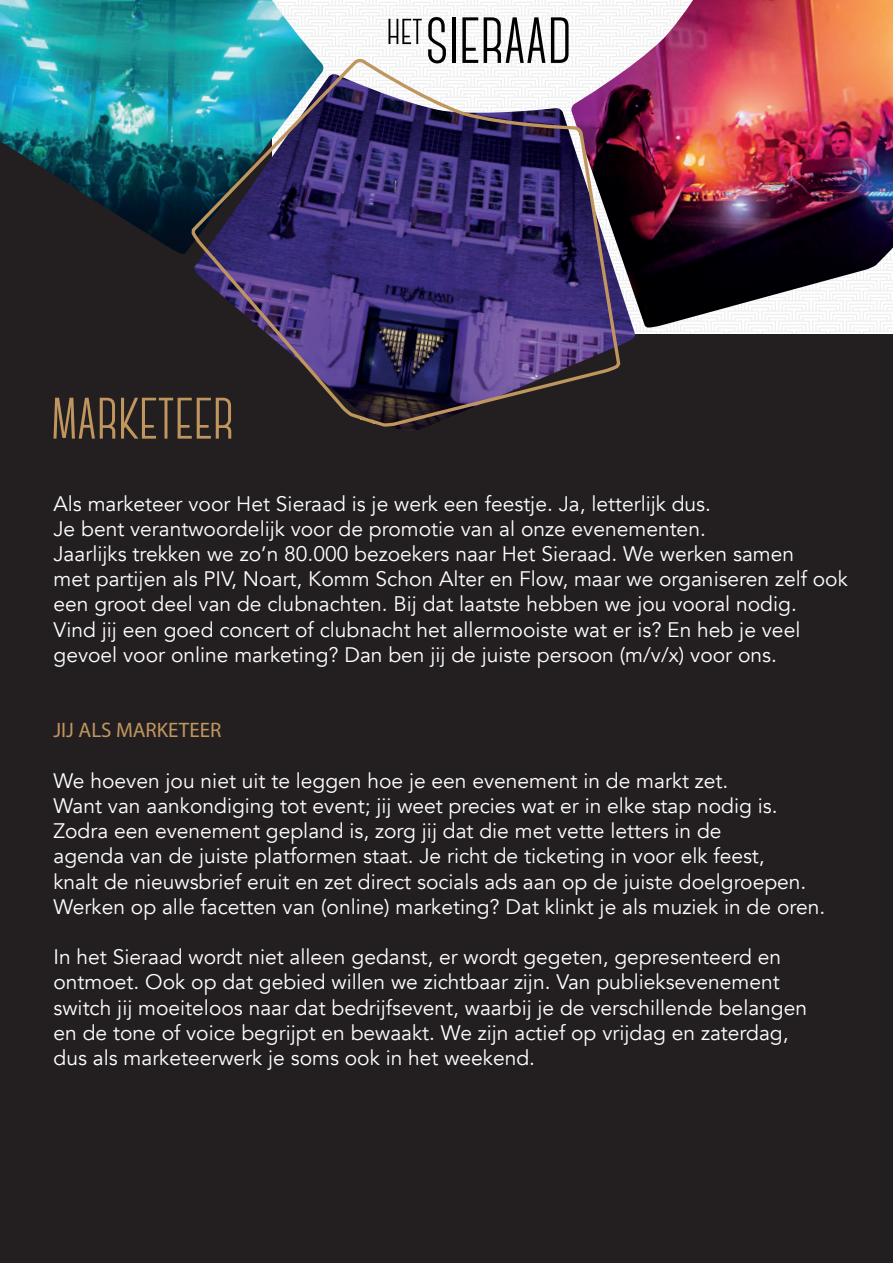
<style>
.page{position:relative;width:893px;height:1263px;background:#fff}
.page>*{position:absolute;margin:0;border:0;box-sizing:border-box;transform-origin:0 0}
.t1{font:700 58.35px "Canter";color:#c0965f}
.t2{font:21px/25.2px "Avenir";color:#fff}
.t3{font:21px "Myriad Pro";color:#c0965f}
</style>
<div class="page">
<img style="left:324px;top:0;width:569px;height:528px">
<div style="left:0;top:0;width:272px;height:524px;background:#231f20"></div>
<svg style="left:388px;top:19px;width:34px;height:25px"></svg>
<svg style="left:428px;top:17px;width:18px;height:43px"></svg>
<hr style="left:452px;top:17px;width:4px;height:46px;background:#000001">
<svg style="left:462px;top:17px;width:16px;height:43px"></svg>
<svg style="left:484px;top:17px;width:61px;height:43px"></svg>
<svg style="left:551px;top:17px;width:17px;height:43px"></svg>
<img style="left:0;top:0;width:324px;height:254px">
<img style="left:571px;top:0;width:322px;height:328px">
<div style="left:0;top:334px;width:892px;height:929px;background:#231f20"></div>
<img style="left:396px;top:74px;width:239px;height:357px">
<img style="left:189px;top:60px;width:433px;height:368px">
<h1 class="t1" style="left:51px;top:390px;width:184px">MARKETEER</h1>
<p class="t2" style="left:54px;top:491px;width:796px">Als marketeer voor Het Sieraad is je werk een feestje. Ja, letterlijk dus.<br>Je bent verantwoordelijk voor de promotie van al onze evenementen.<br>Jaarlijks trekken we zo’n 80.000 bezoekers naar Het Sieraad. We werken samen<br>met partijen als PIV, Noart, Komm Schon Alter en Flow, maar we organiseren zelf ook een groot deel van de clubnachten. Bij dat laatste hebben we jou vooral nodig.<br>Vind jij een goed concert of clubnacht het allermooiste wat er is? En heb je veel gevoel voor online marketing? Dan ben jij de juiste persoon (m/v/x) voor ons.</p>
<p class="t3" style="left:54px;top:717px;width:169px">JIJ ALS MARKETEER</p>
<p class="t2" style="left:54px;top:768px;width:773px">We hoeven jou niet uit te leggen hoe je een evenement in de markt zet.<br>Want van aankondiging tot event; jij weet precies wat er in elke stap nodig is.<br>Zodra een evenement gepland is, zorg jij dat die met vette letters in de<br>agenda van de juiste platformen staat. Je richt de ticketing in voor elk feest,<br>knalt de nieuwsbrief eruit en zet direct socials ads aan op de juiste doelgroepen.<br>Werken op alle facetten van (online) marketing? Dat klinkt je als muziek in de oren.</p>
<p class="t2" style="left:54px;top:945px;width:755px">In het Sieraad wordt niet alleen gedanst, er wordt gegeten, gepresenteerd en ontmoet. Ook op dat gebied willen we zichtbaar zijn. Van publieksevenement switch jij moeiteloos naar dat bedrijfsevent, waarbij je de verschillende belangen en de tone of voice begrijpt en bewaakt. We zijn actief op vrijdag en zaterdag, dus als marketeerwerk je soms ook in het weekend.</p>
</div>
